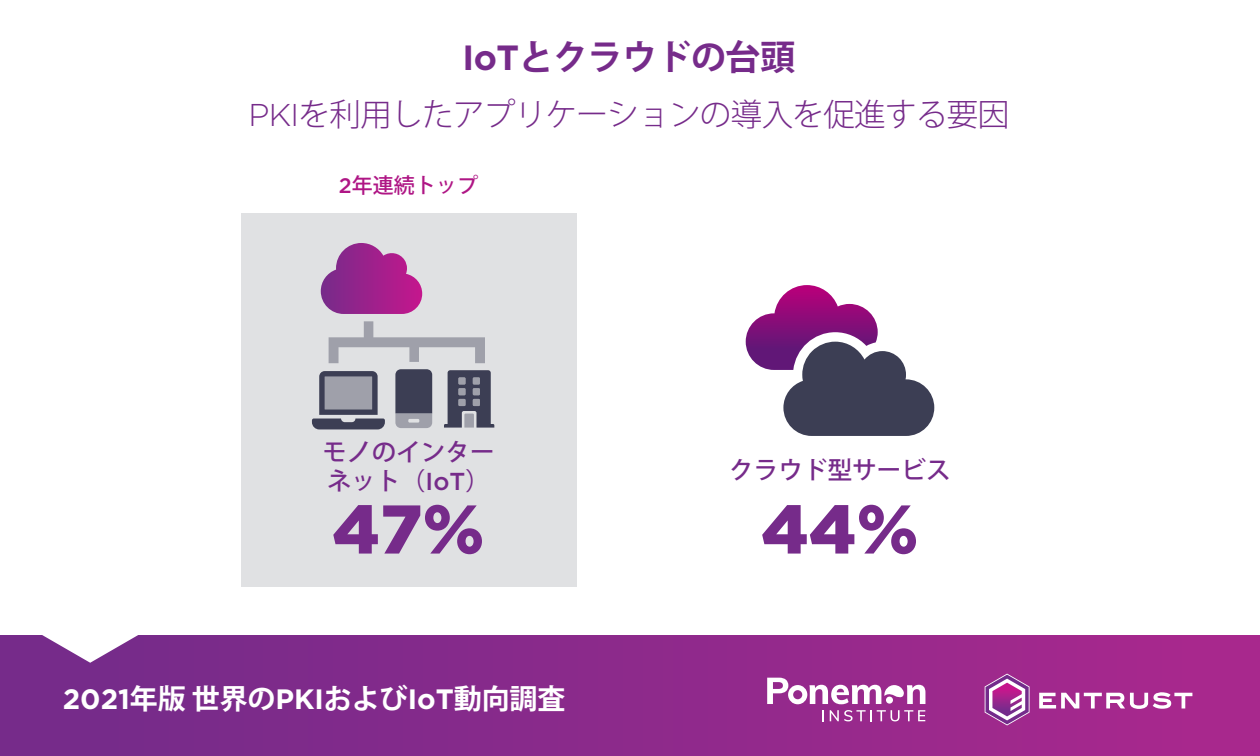
<style>
.page{position:relative;width:1260px;height:756px;background:#fff}
.page>*{position:absolute;margin:0;border:0;box-sizing:border-box;transform-origin:0 0}
.t1{font:900 68.6px "Gotham";color:#762b8a}
.t2{font:700 35px "Koz Go Pro";letter-spacing:-.015em;color:#762b8a}
.t3{font:300 31.5px "Koz Go Pro";letter-spacing:-.02em;color:#762b8a}
.t4{font:700 28px "Koz Go Pro";color:#fff}
.t5{font:500 24.5px/29.4px "Koz Go Pro";letter-spacing:.005em;color:#762b8a}
.t6{font:500 21px "Koz Go Pro";letter-spacing:.005em;color:#af1685}
.s1{font-family:"Gotham"}
</style>
<div class="page">
<div style="left:0;top:635px;width:1260px;height:121px;background:linear-gradient(to right,#712b8a,#aa288d)"></div>
<svg style="left:5px;top:635px;width:171px;height:28px"></svg>
<svg style="left:1039px;top:692px;width:153px;height:17px"></svg>
<svg style="left:985px;top:674px;width:45px;height:51px"></svg>
<svg style="left:822px;top:710px;width:2px;height:11px"></svg>
<svg style="left:830px;top:710px;width:95px;height:11px"></svg>
<svg style="left:767px;top:678px;width:158px;height:26px"></svg>
<svg style="left:746px;top:285px;width:188px;height:151px"></svg>
<div style="left:241px;top:213px;width:335px;height:374px;background:#e0e1e3"></div>
<svg style="left:321px;top:243px;width:101px;height:71px"></svg>
<svg style="left:312px;top:371px;width:73px;height:58px"></svg>
<svg style="left:444px;top:370px;width:50px;height:58px;background:#68697a"></svg>
<svg style="left:395px;top:369px;width:37px;height:59px;background:#595b6d"></svg>
<svg style="left:329px;top:321px;width:156px;height:42px"></svg>
<p class="t2" style="left:463px;top:35px;width:334px"><span class="s1">IoT</span>とクラウドの台頭</p>
<p class="t3" style="left:248px;top:94px;width:762px"><span class="s1">PKI</span>を利用したアプリケーションの導入を促進する要因</p>
<p class="t6" style="left:339px;top:172px;width:141px"><span class="s1">2</span>年連続トップ</p>
<p class="t5" style="left:322px;top:438px;width:174px">モノのインターネット（<span class="s1">IoT</span>）</p>
<h1 class="t1" style="left:332px;top:482px;width:153px">47%</h1>
<p class="t4" style="left:63px;top:681px;width:504px"><span class="s1">2021</span>年版 世界の<span class="s1">PKI</span>および<span class="s1">IoT</span>動向調査</p>
<p class="t5" style="left:729px;top:457px;width:223px">クラウド型サービス</p>
<h1 class="t1" style="left:761px;top:482px;width:159px">44%</h1>
</div>
